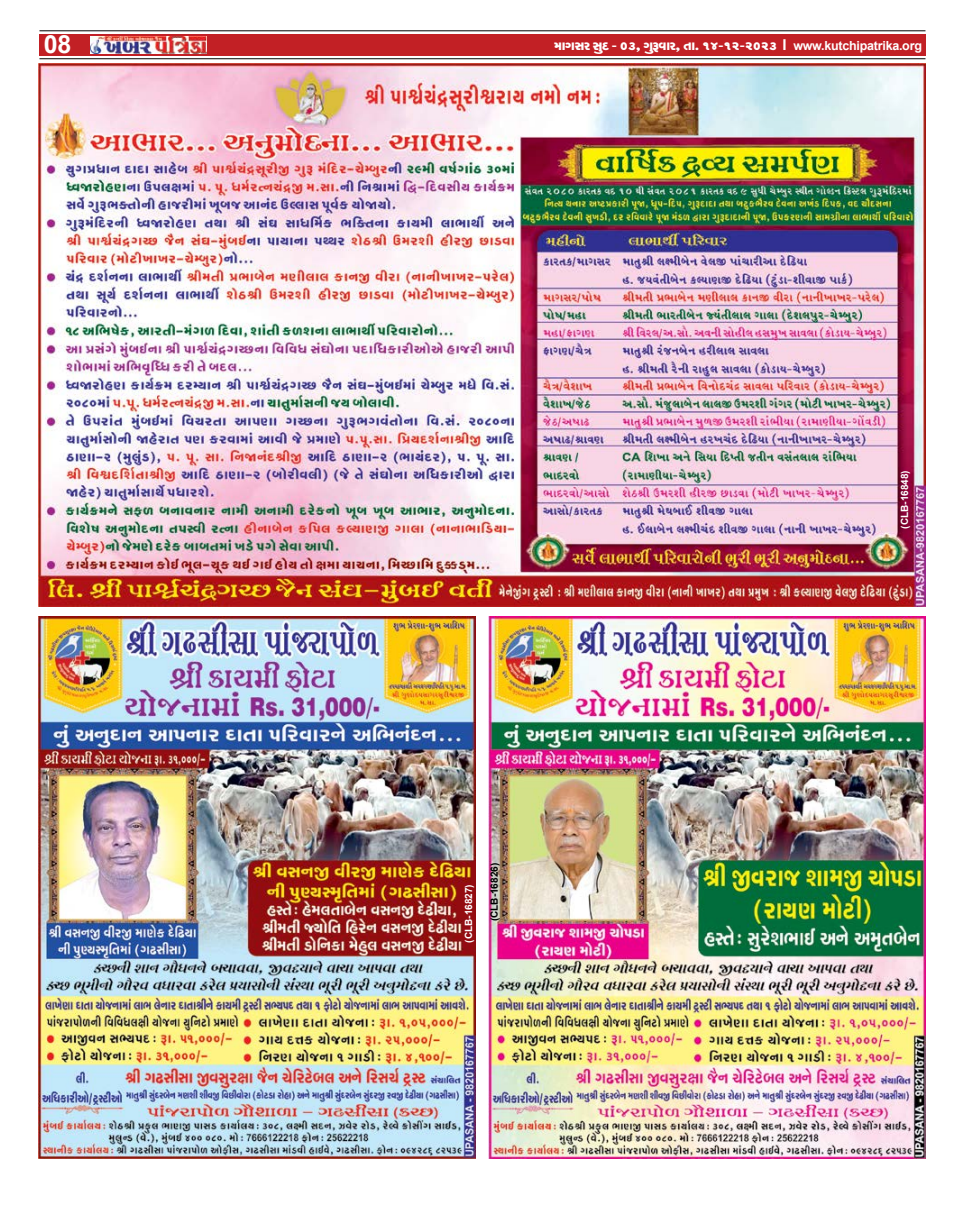
<style>
.page{position:relative;width:964px;height:1205px;background:#fff}
.page>*{position:absolute;margin:0;border:0;box-sizing:border-box;transform-origin:0 0}
.t1{font:700 25px "Arial";color:#fff}
.t2{font:15px "SHREE GUJ7";letter-spacing:-.02em;color:#fff}
.t3{font:700 10px "Arial";color:#fff}
.t4{font:700 10px "Arial";color:#000}
.s1{font-family:"Arial";font-weight:700}
.s2{font-family:"Arial";font-weight:700;font-size:12.5px}
</style>
<div class="page">
<div style="left:39px;top:34px;width:887px;height:21px;background:#c22025"></div>
<hr style="left:39px;top:58px;width:886px;height:1px;background:#000">
<hr style="left:39px;top:30px;width:886px;height:1px;background:#000">
<img style="left:90px;top:36px;width:116px;height:17px">
<img style="left:39px;top:64px;width:886px;height:542px">
<img style="left:39px;top:617px;width:437px;height:542px">
<img style="left:488px;top:617px;width:437px;height:542px">
<h1 class="t1" style="left:44px;top:27px;width:29px">08</h1>
<p class="t2" style="left:554px;top:38px;width:369px">dpNkf kyv$ - 03, Nyê$hpf, sp. 14-12-2023 <span class="s1">I</span> <span class="s2">www.kutchipatrika.org</span></p>
<p class="t3" style="left:462px;top:942px;width:60px;rotate:-90deg">(CLB-16827)</p>
<p class="t4" style="left:487px;top:921px;width:60px;rotate:-90deg">(CLB-16826)</p>
<p class="t3" style="left:897px;top:529px;width:60px;rotate:-90deg">(CLB-16848)</p>
</div>
